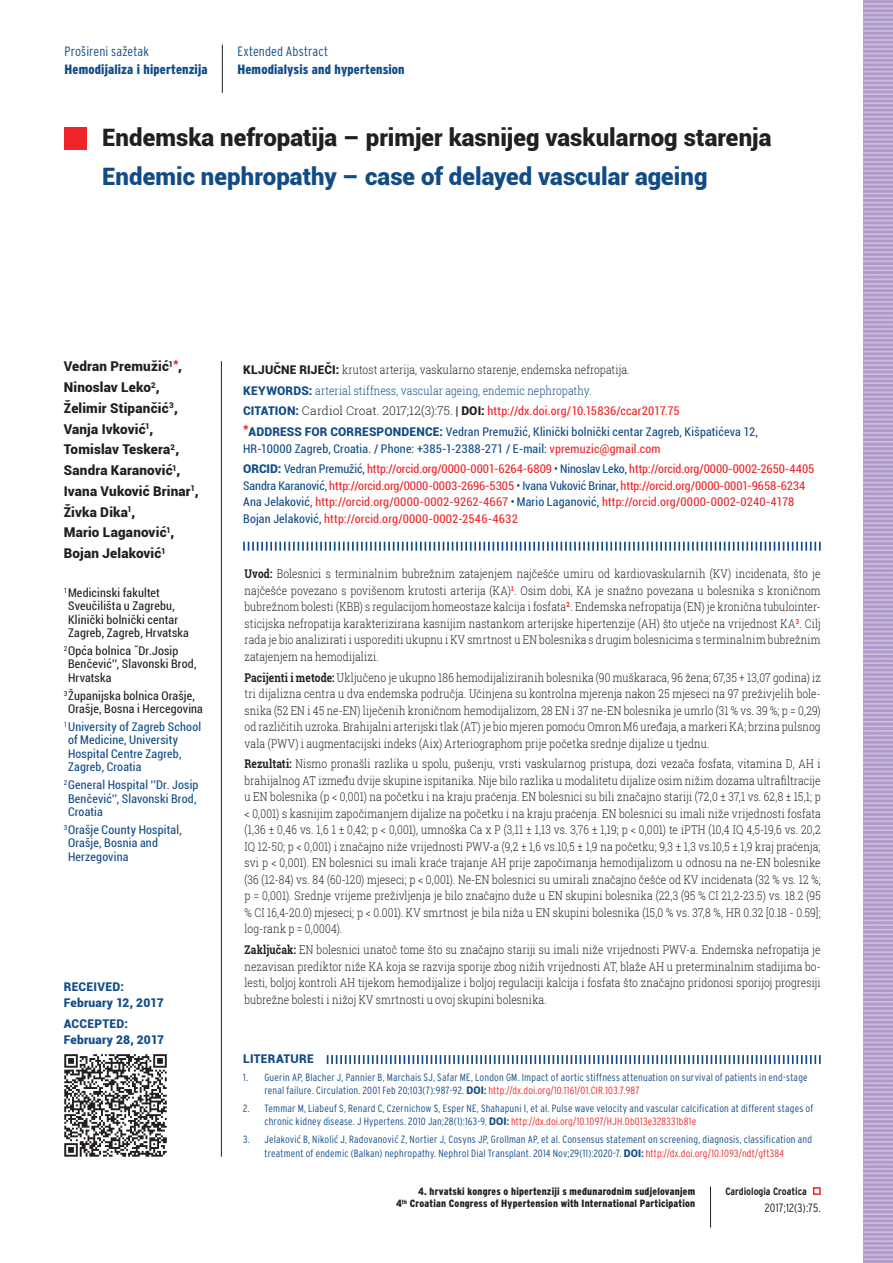
<style>
.page{position:relative;width:893px;height:1263px;background:#fff}
.page>*{position:absolute;margin:0;border:0;box-sizing:border-box;transform-origin:0 0}
.t1{font:900 24px "Roboto";color:#231f20}
.t2{font:900 24px "Roboto";color:#124c87}
.t3{font:900 13.5px/20.7px "Roboto";letter-spacing:.015em;color:#231f20}
.t4{font:900 condensed 13.5px "Interstate";letter-spacing:.01em;color:#124c87}
.t5{font:300 condensed 13.5px "Interstate";letter-spacing:.01em;color:#124c87}
.t6{font:300 12px/16.5px "Roboto Slab";letter-spacing:.015em;color:#231f20;text-align:justify;scale:.85 1}
.t7{font:condensed 12px/16.5px "Roboto";letter-spacing:.005em;color:#ee2629}
.t8{font:condensed 12px/13.5px "Roboto";letter-spacing:.015em;color:#124c87}
.t9{font:condensed 12px/13.5px "Roboto";letter-spacing:.015em;color:#231f20}
.t10{font:900 12px/16.5px "Roboto";letter-spacing:.02em;color:#124c87}
.t11{font:300 condensed 12px "Interstate";letter-spacing:.015em;color:#231f20}
.t12{font:300 condensed 10.5px/13.5px "Interstate";letter-spacing:.02em;color:#124c87}
.t13{font:900 condensed 10.5px/12px "Interstate";letter-spacing:.02em;color:#231f20;text-align:right}
.t14{font:700 condensed 10.5px "Interstate";color:#231f20}
.s1{font-family:"Roboto";font-weight:900}
.s2{font-family:"Roboto";font-weight:900;color:#124c87}
.s3{color:#124c87}
.s4{font-weight:900;font-stretch:normal}
.s5{font-family:"Roboto Slab";font-weight:300;font-stretch:normal;color:#231f20}
.s6{font-family:"Roboto Slab";font-weight:700;font-stretch:normal;color:#231f20}
.s7{font-weight:900;font-stretch:normal;color:#231f20}
.s8{color:#ee2629}
.s9{font-weight:900;font-stretch:normal;color:#124c87}
.s10{font-weight:700}
.s11{font-family:"Roboto";font-weight:900;font-stretch:normal}
.s12{font-family:"Roboto Slab";font-weight:700;font-stretch:normal}
</style>
<div class="page">
<div style="left:813px;top:1187px;width:8px;height:8px;border:2px solid #ee2629"></div>
<hr style="left:710px;top:1187px;width:1px;height:40px;background:#231f20">
<svg style="left:863px;top:0;width:30px;height:1263px;background:#b9a6d0"></svg>
<div style="left:65px;top:128px;width:22px;height:22px;background:#ee2629"></div>
<hr style="left:221px;top:361px;width:1px;height:796px;background:#231f20">
<svg style="left:243px;top:542px;width:578px;height:9px"></svg>
<hr style="left:222px;top:45px;width:1px;height:48px;background:#231f20">
<svg style="left:64px;top:1054px;width:103px;height:103px"></svg>
<svg style="left:327px;top:1055px;width:494px;height:9px"></svg>
<p class="t5" style="left:65px;top:43px;width:86px">Prošireni sažetak</p>
<p class="t4" style="left:65px;top:62px;width:145px">Hemodijaliza i hipertenzija</p>
<p class="t5" style="left:237px;top:43px;width:92px">Extended Abstract</p>
<p class="t4" style="left:237px;top:62px;width:169px">Hemodialysis and hypertension</p>
<h1 class="t1" style="left:102px;top:120px;width:671px">Endemska nefropatija – primjer kasnijeg vaskularnog starenja</h1>
<h1 class="t2" style="left:102px;top:160px;width:607px">Endemic nephropathy – case of delayed vascular ageing</h1>
<p class="t3" style="left:64px;top:356px;width:137px">Vedran Premužić<sup>1</sup><sup>*</sup>,<br>Ninoslav Leko<sup>2</sup>,<br>Želimir Stipančić<sup>3</sup>,<br>Vanja Ivković<sup>1</sup>,<br>Tomislav Teskera<sup>2</sup>,<br>Sandra Karanović<sup>1</sup>,<br>Ivana Vuković Brinar<sup>1</sup>,<br>Živka Dika<sup>1</sup>,<br>Mario Laganović<sup>1</sup>,<br>Bojan Jelaković<sup>1</sup></p>
<p class="t9" style="left:68px;top:585px;width:122px;text-indent:-4px"><sup>1</sup>Medicinski fakultet<br>Sveučilišta u Zagrebu,<br>Klinički bolnički centar<br>Zagreb, Zagreb, Hrvatska</p>
<p class="t9" style="left:68px;top:643px;width:130px;text-indent:-4px"><sup>2</sup>Opća bolnica ˝Dr.Josip<br>Benčević'', Slavonski Brod,<br>Hrvatska</p>
<p class="t9" style="left:68px;top:688px;width:136px;text-indent:-4px"><sup>3</sup>Županijska bolnica Orašje,<br>Orašje, Bosna i Hercegovina</p>
<p class="t8" style="left:68px;top:719px;width:135px;text-indent:-4px"><sup>1</sup>University of Zagreb School of Medicine, University<br>Hospital Centre Zagreb,<br>Zagreb, Croatia</p>
<p class="t8" style="left:68px;top:778px;width:132px;text-indent:-4px"><sup>2</sup>General Hospital ''Dr. Josip<br>Benčević'', Slavonski Brod,<br>Croatia</p>
<p class="t8" style="left:68px;top:822px;width:115px;text-indent:-4px"><sup>3</sup>Orašje County Hospital,<br>Orašje, Bosnia and<br>Herzegovina</p>
<p class="t10" style="left:64px;top:978px;width:101px">RECEIVED:<br>February 12, 2017</p>
<p class="t10" style="left:64px;top:1015px;width:102px">ACCEPTED:<br>February 28, 2017</p>
<p class="t6" style="left:243px;top:359px;width:456px;line-height:20.7px"><span class="s1">KLJUČNE RIJEČI:</span> krutost arterija, vaskularno starenje, endemska nefropatija.<br><span class="s2">KEYWORDS:</span> <span class="s3">arterial stiffness, vascular ageing, endemic nephropathy.</span></p>
<p class="t8" style="left:243px;top:400px;width:516px;line-height:20.7px"><span class="s4">CITATION:</span> <span class="s5">Cardiol Croat. 2017;12(3):75.</span> <span class="s6">|</span> <span class="s7">DOI:</span> <span class="s8">http://dx.doi.org/10.15836/ccar2017.75<br></span><sup>*</sup><span class="s4">ADDRESS FOR CORRESPONDENCE:</span> Vedran Premužić, Klinički bolnički centar Zagreb, Kišpatićeva 12,</p>
<p class="t7" style="left:243px;top:437px;width:573px;line-height:20.7px"><span class="s3">HR-10000 Zagreb, Croatia. / Phone: +385-1-2388-271 / E-mail:</span> vpremuzic@gmail.com<br><span class="s9">ORCID:</span> <span class="s3">Vedran Premužić,</span> http://orcid.org/0000-0001-6264-6809 <span class="s3">• Ninoslav Leko,</span> http://orcid.org/0000-0002-2650-4405</p>
<p class="t7" style="left:243px;top:477px;width:564px"><span class="s3">Sandra Karanović,</span> http://orcid.org/0000-0003-2696-5305 <span class="s3">• Ivana Vuković Brinar,</span> http://orcid.org/0000-0001-9658-6234<br><span class="s3">Ana Jelaković,</span> http://orcid.org/0000-0002-9262-4667 <span class="s3">• Mario Laganović,</span> http://orcid.org/0000-0002-0240-4178<br><span class="s3">Bojan Jelaković,</span> http://orcid.org/0000-0002-2546-4632</p>
<p class="t6" style="left:245px;top:565px;width:679px"><span class="s10">Uvod:</span> Bolesnici s terminalnim bubrežnim zatajenjem najčešće umiru od kardiovaskularnih (KV) incidenata, što je najčešće povezano s povišenom krutosti arterija (KA)<sup>1</sup>. Osim dobi, KA je snažno povezana u bolesnika s kroničnom bubrežnom bolesti (KBB) s regulacijom homeostaze kalcija i fosfata<sup>2</sup>. Endemska nefropatija (EN) je kronična tubulointer&shy;sticijska nefropatija karakterizirana kasnijim nastankom arterijske hipertenzije (AH) što utječe na vrijednost KA<sup>3</sup>. Cilj rada je bio analizirati i usporediti ukupnu i KV smrtnost u EN bolesnika s drugim bolesnicima s terminalnim bubrežnim zatajenjem na hemodijalizi.</p>
<p class="t6" style="left:245px;top:669px;width:679px"><span class="s10">Pacijenti i metode:</span> Uključeno je ukupno 186 hemodijaliziranih bolesnika (90 muškaraca, 96 žena; 67,35 + 13,07 godina) iz tri dijalizna centra u dva endemska područja. Učinjena su kontrolna mjerenja nakon 25 mjeseci na 97 preživjelih bole&shy;snika (52 EN i 45 ne-EN) liječenih kroničnom hemodijalizom, 28 EN i 37 ne-EN bolesnika je umrlo (31 % vs. 39 %; p = 0,29) od različitih uzroka. Brahijalni arterijski tlak (AT) je bio mjeren pomoću Omron M6 uređaja, a markeri KA; brzina pulsnog vala (PWV) i augmentacijski indeks (Aix) Arteriographom prije početka srednje dijalize u tjednu.</p>
<p class="t6" style="left:245px;top:755px;width:679px"><span class="s10">Rezultati:</span> Nismo pronašli razlika u spolu, pušenju, vrsti vaskularnog pristupa, dozi vezača fosfata, vitamina D, AH i brahijalnog AT između dvije skupine ispitanika. Nije bilo razlika u modalitetu dijalize osim nižim dozama ultrafiltracije u EN bolesnika (p &lt; 0,001) na početku i na kraju praćenja. EN bolesnici su bili značajno stariji (72,0 ± 37,1 vs. 62,8 ± 15,1; p &lt; 0,001) s kasnijim započimanjem dijalize na početku i na kraju praćenja. EN bolesnici su imali niže vrijednosti fosfata (1,36 ± 0,46 vs. 1,6 1 ± 0,42; p &lt; 0,001), umnoška Ca x P (3,11 ± 1,13 vs. 3,76 ± 1,19; p &lt; 0,001) te iPTH (10,4 IQ 4,5-19,6 vs. 20,2<br>IQ 12-50; p &lt; 0,001) i značajno niže vrijednosti PWV-a (9,2 ± 1,6 vs.10,5 ± 1,9 na početku; 9,3 ± 1,3 vs.10,5 ± 1,9 kraj praćenja; svi p &lt; 0,001). EN bolesnici su imali kraće trajanje AH prije započimanja hemodijalizom u odnosu na ne-EN bolesnike (36 (12-84) vs. 84 (60-120) mjeseci; p &lt; 0,001). Ne-EN bolesnici su umirali značajno češće od KV incidenata (32 % vs. 12 %; p = 0,001). Srednje vrijeme preživljenja je bilo značajno duže u EN skupini bolesnika (22,3 (95 % CI 21,2-23.5) vs. 18.2 (95 % CI 16,4-20.0) mjeseci; p &lt; 0.001). KV smrtnost je bila niža u EN skupini bolesnika (15,0 % vs. 37,8 %, HR 0.32 [0.18 - 0.59]; log-rank p = 0,0004).</p>
<p class="t6" style="left:245px;top:941px;width:679px"><span class="s10">Zaključak:</span> EN bolesnici unatoč tome što su značajno stariji su imali niže vrijednosti PWV-a. Endemska nefropatija je nezavisan prediktor niže KA koja se razvija sporije zbog nižih vrijednosti AT, blaže AH u preterminalnim stadijima bo&shy;lesti, boljoj kontroli AH tijekom hemodijalize i boljoj regulaciji kalcija i fosfata što značajno pridonosi sporijoj progresiji bubrežne bolesti i nižoj KV smrtnosti u ovoj skupini bolesnika.</p>
<p class="t10" style="left:243px;top:1050px;width:72px">LITERATURE</p>
<p class="t12" style="left:264px;top:1070px;width:545px;text-indent:-21px">1. Guerin AP, Blacher J, Pannier B, Marchais SJ, Safar ME, London GM. Impact of aortic stiffness attenuation on survival of patients in end-stage renal failure. Circulation. 2001 Feb 20;103(7):987-92. <span class="s11">DOI</span><span class="s12">:</span> <span class="s8">http://dx.doi.org/10.1161/01.CIR.103.7.987</span></p>
<p class="t12" style="left:264px;top:1101px;width:550px;text-indent:-21px">2. Temmar M, Liabeuf S, Renard C, Czernichow S, Esper NE, Shahapuni I, et al. Pulse wave velocity and vascular calcification at different stages of chronic kidney disease. J Hypertens. 2010 Jan;28(1):163-9. <span class="s11">DOI</span><span class="s12">:</span> <span class="s8">http://dx.doi.org/10.1097/HJH.0b013e328331b81e</span></p>
<p class="t12" style="left:264px;top:1133px;width:549px;text-indent:-21px">3. Jelaković B, Nikolić J, Radovanović Z, Nortier J, Cosyns JP, Grollman AP, et al. Consensus statement on screening, diagnosis, classification and treatment of endemic (Balkan) nephropathy. Nephrol Dial Transplant. 2014 Nov;29(11):2020-7. <span class="s11">DOI</span><span class="s12">:</span> <span class="s8">http://dx.doi.org/10.1093/ndt/gft384</span></p>
<p class="t13" style="left:396px;top:1185px;width:301px">4. hrvatski kongres o hipertenziji s međunarodnim sudjelovanjem<br>4<sup>th</sup> Croatian Congress of Hypertension with International Participation</p>
<p class="t14" style="left:725px;top:1185px;width:83px">Cardiologia Croatica</p>
<p class="t11" style="left:765px;top:1201px;width:58px">2017;12(3):75.</p>
</div>
